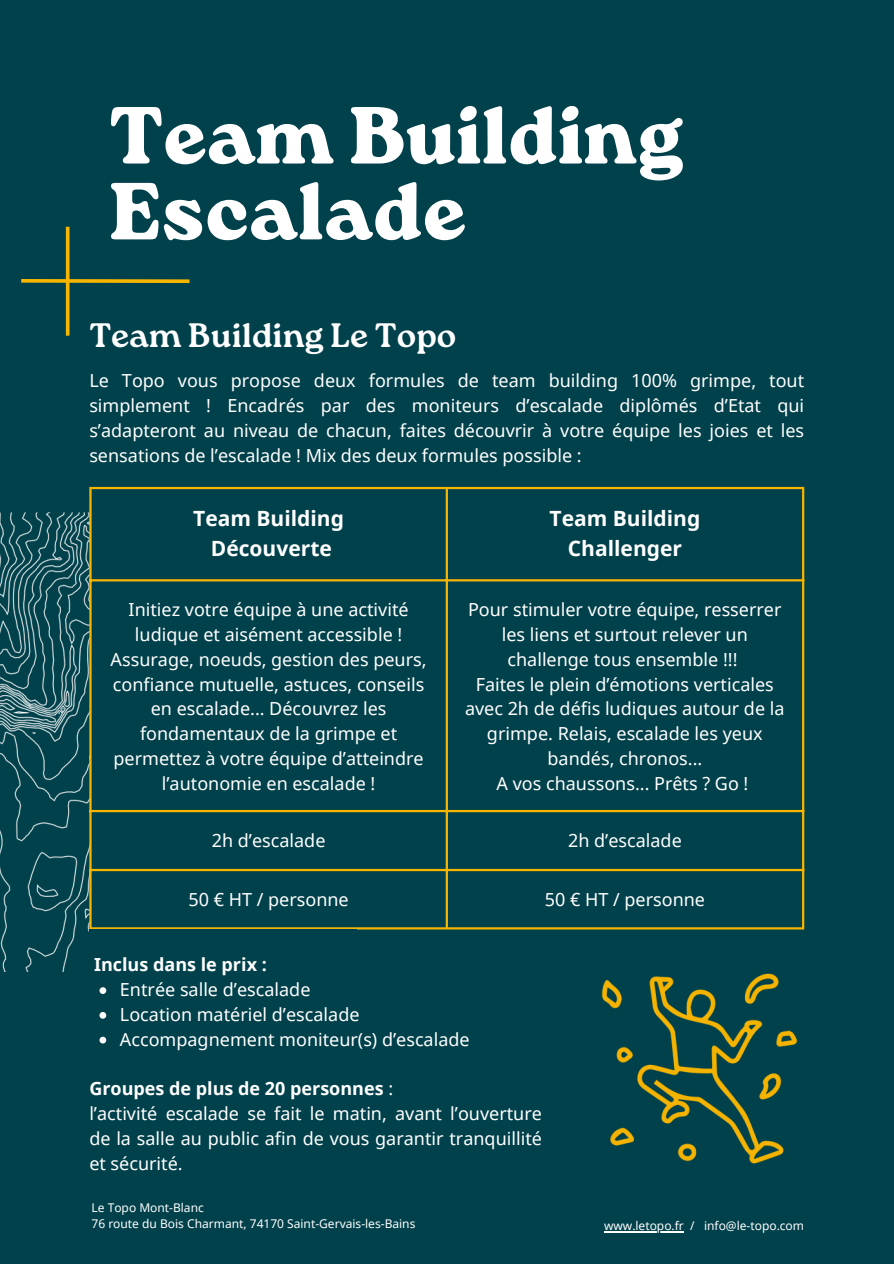
<style>
.page{position:relative;width:894px;height:1264px;background:#fff}
.page>*{position:absolute;margin:0;border:0;box-sizing:border-box;transform-origin:0 0}
.t1{font:800 80.7px/75.9px "Roca One";color:#fff}
.t2{font:700 33.9px "Roca One";color:#fff}
.t3{font:700 21px "Noto Sans";color:#fff}
.t4{font:18px/24.8px "Noto Sans";color:#fff;text-align:center}
.t5{font:700 18px "Noto Sans";color:#fff}
.t6{font:12px "Noto Sans";color:#fff}
.s1{font-weight:700}
</style>
<div class="page">
<div style="left:0;top:0;width:893px;height:1263px;background:#00414b"></div>
<img style="left:0;top:511px;width:89px;height:460px">
<svg style="left:92px;top:489px;width:709px;height:383px"></svg>
<hr style="left:89px;top:489px;width:3px;height:438px;background:#f7b500">
<hr style="left:445px;top:489px;width:3px;height:438px;background:#f7b500">
<hr style="left:801px;top:489px;width:3px;height:438px;background:#f7b500">
<hr style="left:89px;top:487px;width:715px;height:2px;background:#f7b500">
<hr style="left:89px;top:579px;width:715px;height:2px;background:#f7b500">
<hr style="left:89px;top:810px;width:715px;height:2px;background:#f7b500">
<hr style="left:89px;top:868px;width:715px;height:3px;background:#f7b500">
<hr style="left:89px;top:927px;width:715px;height:2px;background:#f7b500">
<svg style="left:21px;top:279px;width:168px;height:4px"></svg>
<hr style="left:66px;top:227px;width:3px;height:109px;background:#f7b500">
<img style="left:601px;top:973px;width:197px;height:191px">
<svg style="left:99px;top:987px;width:7px;height:6px"></svg>
<svg style="left:99px;top:1012px;width:7px;height:6px"></svg>
<svg style="left:99px;top:1036px;width:7px;height:7px"></svg>
<hr style="left:604px;top:1231px;width:79px;height:1px;background:#fff">
<p class="t1" style="left:110px;top:98px;width:575px">Team Building<br>Escalade</p>
<h3 class="t2" style="left:89px;top:315px;width:368px">Team Building Le Topo</h3>
<h4 class="t4" style="left:89px;top:368px;width:716px;text-align:justify">Le Topo vous propose deux formules de team building 100% grimpe, tout simplement ! Encadrés par des moniteurs d’escalade diplômés d’Etat qui s’adapteront au niveau de chacun, faites découvrir à votre équipe les joies et les sensations de l’escalade ! Mix des deux formules possible :</h4>
<h1 class="t3" style="left:193px;top:504px;width:152px">Team Building</h1>
<p class="t3" style="left:211px;top:533px;width:122px">Découverte</p>
<p class="t3" style="left:549px;top:504px;width:152px">Team Building</p>
<h2 class="t3" style="left:567px;top:533px;width:116px">Challenger</h2>
<h4 class="t4" style="left:111px;top:597px;width:317px">Initiez votre équipe à une activité ludique et aisément accessible !<br>Assurage, noeuds, gestion des peurs, confiance mutuelle, astuces, conseils en escalade... Découvrez les fondamentaux de la grimpe et permettez à votre équipe d’atteindre l’autonomie en escalade !</h4>
<p class="t4" style="left:468px;top:597px;width:315px">Pour stimuler votre équipe, resserrer les liens et surtout relever un challenge tous ensemble !!!</p>
<p class="t4" style="left:465px;top:671px;width:321px">Faites le plein d’émotions verticales avec 2h de défis ludiques autour de la grimpe. Relais, escalade les yeux bandés, chronos...</p>
<p class="t4" style="left:496px;top:770px;width:253px">A vos chaussons... Prêts ? Go !</p>
<p class="t4" style="left:212px;top:827px;width:115px">2h d’escalade</p>
<p class="t4" style="left:568px;top:827px;width:115px">2h d’escalade</p>
<p class="t4" style="left:188px;top:886px;width:162px">50 € HT / personne</p>
<p class="t4" style="left:544px;top:886px;width:162px">50 € HT / personne</p>
<p class="t5" style="left:94px;top:952px;width:174px">Inclus dans le prix :</p>
<p class="t4" style="left:120px;top:976px;width:192px">Entrée salle d’escalade</p>
<p class="t4" style="left:120px;top:1001px;width:241px">Location matériel d’escalade</p>
<p class="t4" style="left:120px;top:1026px;width:351px">Accompagnement moniteur(s) d’escalade</p>
<p class="t4" style="left:89px;top:1075px;width:454px;text-align:left"><span class="s1">Groupes de plus de 20 personnes</span> :<br>l’activité escalade se fait le matin, avant l’ouverture de la salle au public afin de vous garantir tranquillité et sécurité.</p>
<p class="t6" style="left:91px;top:1199px;width:114px">Le Topo Mont-Blanc</p>
<p class="t6" style="left:91px;top:1215px;width:325px">76 route du Bois Charmant, 74170 Saint-Gervais-les-Bains</p>
<p class="t6" style="left:604px;top:1217px;width:201px">www.letopo.fr / info@le-topo.com</p>
</div>
